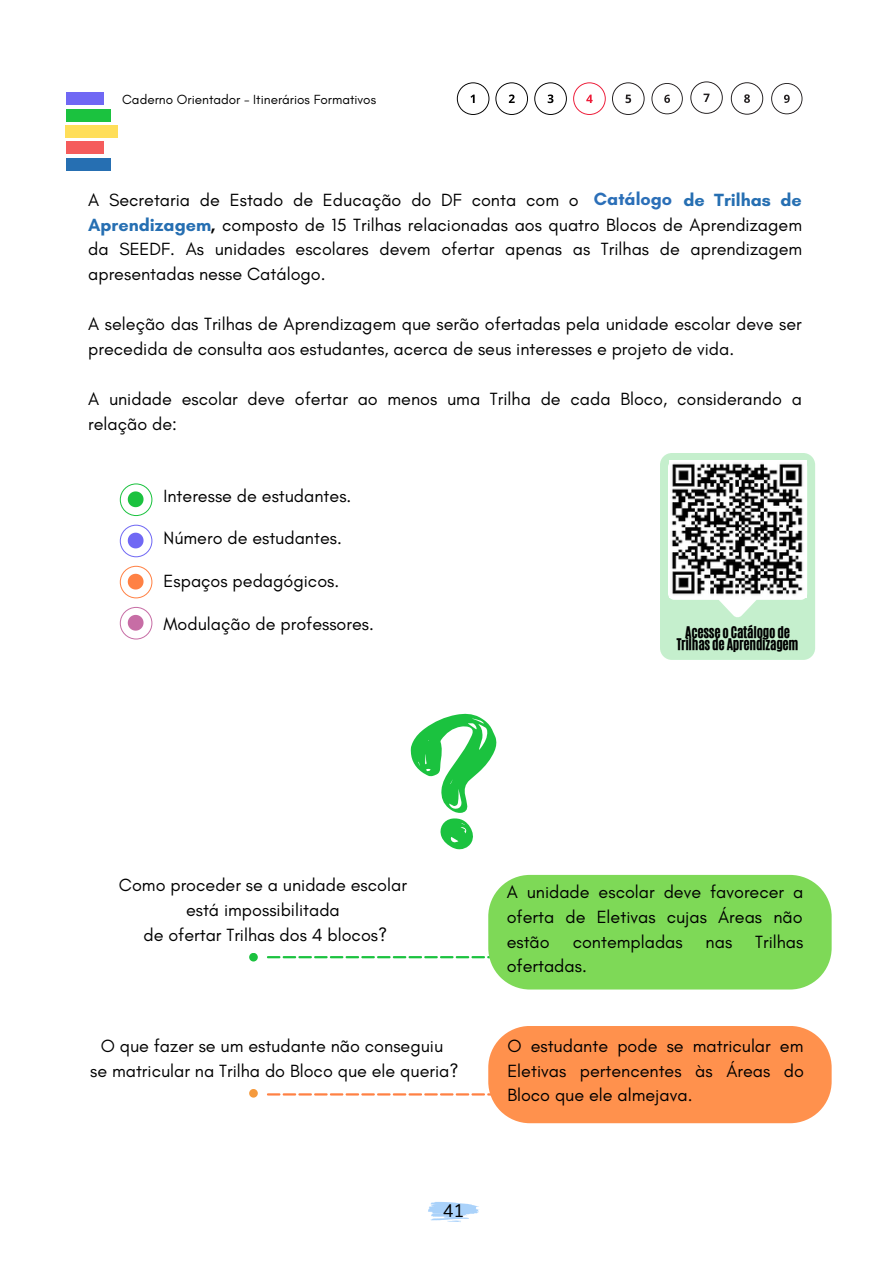
<style>
.page{position:relative;width:893px;height:1264px;background:#fff}
.page>*{position:absolute;margin:0;border:0;box-sizing:border-box;transform-origin:0 0}
.t1{font:18px/25px "Glacial Indifference";color:#000;text-align:justify}
.t2{font:700 18px "Glacial Indifference";color:#2b6fb8}
.t3{font:18px "Nunito";color:#000}
.t4{font:13.5px "Glacial Indifference";color:#000}
.t5{font:13.5px/12.3px "CA Generated";letter-spacing:-.02em;color:#000;text-align:center}
.s1{font-weight:700;color:#266fb2}
.s2{font-weight:700}
</style>
<div class="page">
<div style="left:66px;top:92px;width:38px;height:13px;background:#7068f4"></div>
<div style="left:66px;top:109px;width:44px;height:12px;background:#1bc23f"></div>
<div style="left:66px;top:125px;width:52px;height:12px;background:#ffde59"></div>
<div style="left:66px;top:142px;width:38px;height:12px;background:#f55c5c"></div>
<div style="left:66px;top:158px;width:44px;height:13px;background:#266fb2"></div>
<svg style="left:120px;top:483px;width:32px;height:33px"></svg>
<svg style="left:120px;top:524px;width:32px;height:33px"></svg>
<svg style="left:120px;top:566px;width:32px;height:32px"></svg>
<svg style="left:120px;top:607px;width:32px;height:32px"></svg>
<svg style="left:410px;top:713px;width:87px;height:137px"></svg>
<svg style="left:267px;top:874px;width:564px;height:115px"></svg>
<svg style="left:267px;top:1026px;width:564px;height:97px"></svg>
<div style="left:249px;top:952px;width:9px;height:9px;background:#1bc23f;border-radius:50%"></div>
<svg style="left:249px;top:1088px;width:9px;height:9px"></svg>
<svg style="left:457px;top:82px;width:32px;height:33px"></svg>
<svg style="left:495px;top:82px;width:33px;height:33px"></svg>
<svg style="left:534px;top:82px;width:33px;height:33px"></svg>
<svg style="left:573px;top:82px;width:32px;height:33px"></svg>
<svg style="left:612px;top:82px;width:32px;height:33px"></svg>
<svg style="left:651px;top:83px;width:31px;height:31px"></svg>
<svg style="left:690px;top:81px;width:32px;height:33px"></svg>
<svg style="left:771px;top:83px;width:31px;height:31px"></svg>
<svg style="left:730px;top:82px;width:33px;height:33px"></svg>
<div style="left:660px;top:453px;width:155px;height:207px;background:#c5efcd;border-radius:12px"></div>
<svg style="left:668px;top:460px;width:139px;height:157px"></svg>
<img style="left:669px;top:460px;width:137px;height:138px">
<svg style="left:428px;top:1202px;width:51px;height:20px"></svg>
<p class="t4" style="left:122px;top:92px;width:255px">Caderno Orientador - Itinerários Formativos</p>
<p class="t2" style="left:594px;top:188px;width:80px">Catálogo</p>
<p class="t1" style="left:88px;top:187px;width:715px;text-indent:595px"><span class="s1">de Trilhas de Aprendizagem</span><span class="s2">,</span> composto de 15 Trilhas relacionadas aos quatro Blocos de Aprendizagem da SEEDF. As unidades escolares devem ofertar apenas as Trilhas de aprendizagem apresentadas nesse Catálogo.</p>
<p class="t1" style="left:88px;top:311px;width:715px">A seleção das Trilhas de Aprendizagem que serão ofertadas pela unidade escolar deve ser precedida de consulta aos estudantes, acerca de seus interesses e projeto de vida.</p>
<p class="t1" style="left:88px;top:386px;width:715px">A unidade escolar deve ofertar ao menos uma Trilha de cada Bloco, considerando a relação de:</p>
<p class="t1" style="left:88px;top:187px;width:492px">A Secretaria de Estado de Educação do DF conta com o</p>
<p class="t1" style="left:163px;top:482px;width:189px">Interesse de estudantes.</p>
<p class="t1" style="left:163px;top:525px;width:180px">Número de estudantes.</p>
<p class="t1" style="left:163px;top:568px;width:177px">Espaços pedagógicos.</p>
<p class="t1" style="left:163px;top:611px;width:212px">Modulação de professores.</p>
<p class="t5" style="left:676px;top:626px;width:123px">Acesse o Catálogo de<br>Trilhas de Aprendizagem</p>
<p class="t1" style="left:119px;top:872px;width:289px">Como proceder se a unidade escolar</p>
<p class="t1" style="left:186px;top:897px;width:155px">está impossibilitada</p>
<p class="t1" style="left:143px;top:921px;width:245px">de ofertar Trilhas dos 4 blocos?</p>
<p class="t1" style="left:101px;top:1032px;width:344px">O que fazer se um estudante não conseguiu</p>
<p class="t1" style="left:90px;top:1057px;width:370px">se matricular na Trilha do Bloco que ele queria?</p>
<p class="t3" style="left:443px;top:1199px;width:23px">41</p>
<p class="t1" style="left:506px;top:879px;width:298px">A unidade escolar deve favorecer a oferta de Eletivas cujas Áreas não estão</p>
<p class="t1" style="left:572px;top:928px;width:112px">contempladas</p>
<p class="t1" style="left:705px;top:928px;width:28px">nas</p>
<p class="t1" style="left:755px;top:928px;width:50px">Trilhas</p>
<p class="t1" style="left:506px;top:953px;width:82px">ofertadas.</p>
<p class="t1" style="left:507px;top:1033px;width:298px">O estudante pode se matricular em Eletivas pertencentes às Áreas do Bloco que ele almejava.</p>
</div>
